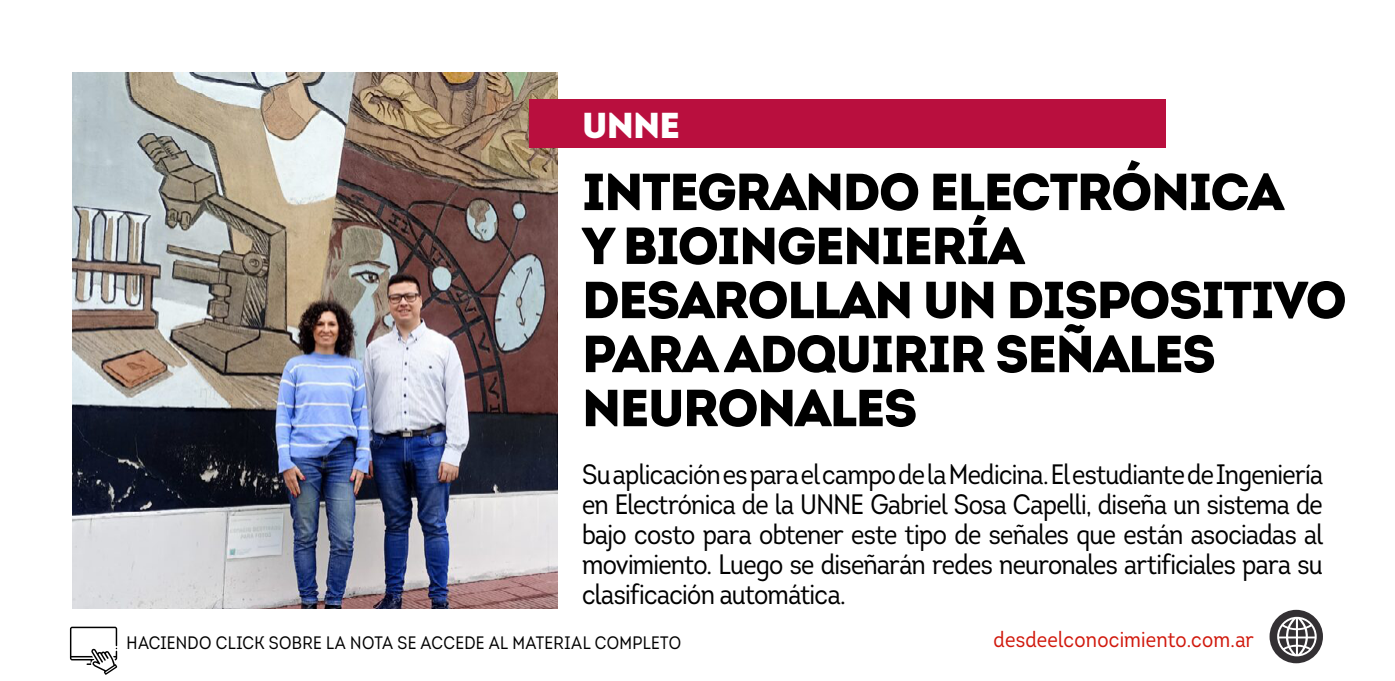
<style>
.page{position:relative;width:1395px;height:681px;background:#fff}
.page>*{position:absolute;margin:0;border:0;box-sizing:border-box;transform-origin:0 0}
.t1{font:900 52px/54px "Intro";letter-spacing:-.03em;color:#000}
.t2{font:900 36px "Intro";color:#fff}
.t3{font:28px/30px "Intro Cond";letter-spacing:-.025em;color:#000;text-align:justify}
.t4{font:22px "Intro Cond";letter-spacing:.01em;color:#d1190d}
.t5{font:18px "Intro Cond";letter-spacing:.02em;color:#000}
</style>
<div class="page">
<svg style="left:70px;top:626px;width:47px;height:48px"></svg>
<img style="left:72px;top:72px;width:486px;height:536px">
<div style="left:529px;top:99px;width:636px;height:48px;background:#b90f3e"></div>
<div style="left:1269px;top:609px;width:54px;height:54px;background:#333033;border-radius:50%"></div>
<svg style="left:1277px;top:616px;width:39px;height:40px"></svg>
<p class="t2" style="left:582px;top:102px;width:100px">UNNE</p>
<h1 class="t1" style="left:582px;top:164px;width:766px">INTEGRANDO ELECTRÓNICA<br>Y BIOINGENIERÍA<br>DESAROLLAN UN DISPOSITIVO<br>PARA ADQUIRIR SEÑALES<br>NEURONALES</h1>
<p class="t3" style="left:582px;top:459px;width:742px">Su aplicación es para el campo de la Medicina. El estudiante de Ingeniería en Electrónica de la UNNE Gabriel Sosa Capelli, diseña un sistema de bajo costo para obtener este tipo de señales que están asociadas al movimiento. Luego se diseñarán redes neuronales artificiales para su clasificación automática.</p>
<p class="t5" style="left:127px;top:631px;width:556px">HACIENDO CLICK SOBRE LA NOTA SE ACCEDE AL MATERIAL COMPLETO</p>
<p class="t4" style="left:993px;top:625px;width:262px">desdeelconocimiento.com.ar</p>
</div>
